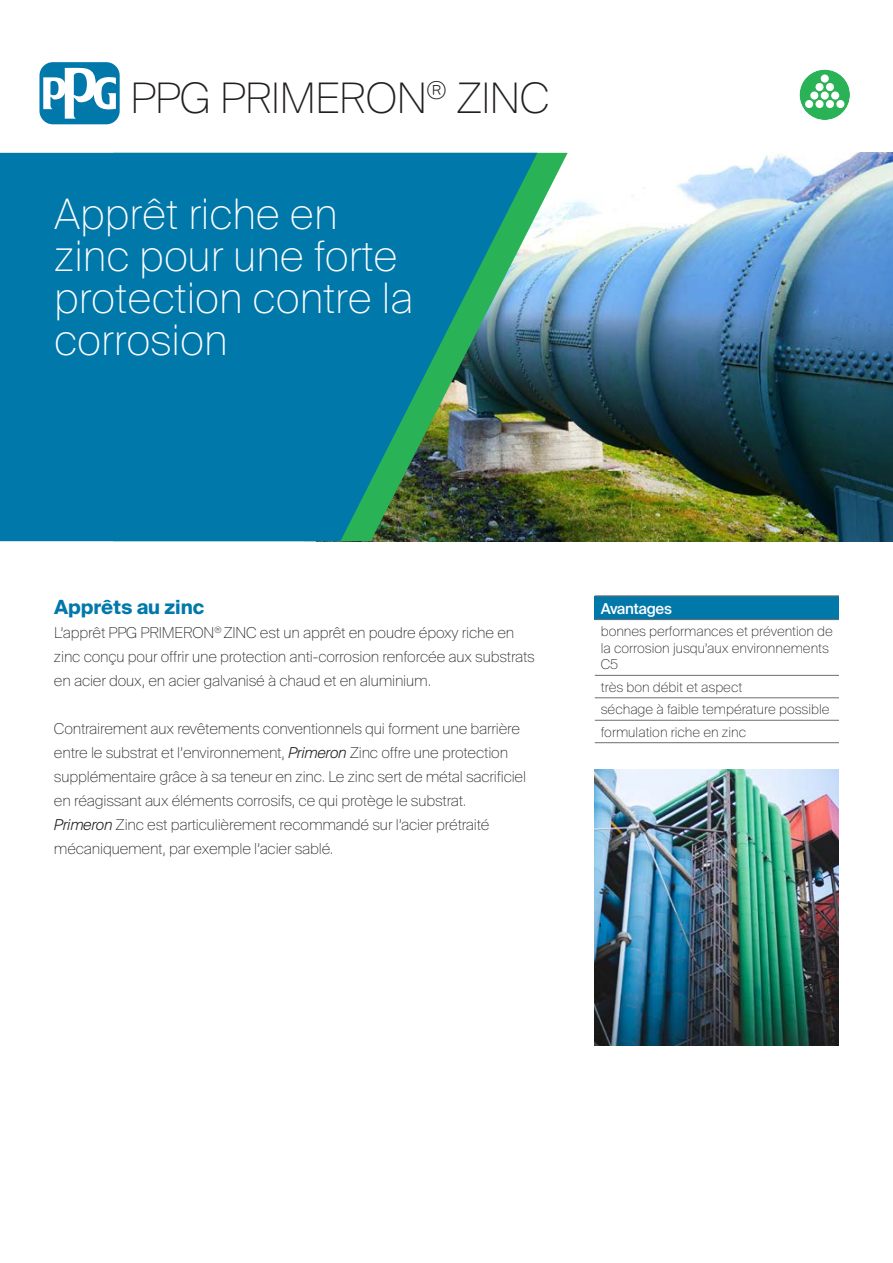
<style>
.page{position:relative;width:893px;height:1263px;background:#fff}
.page>*{position:absolute;margin:0;border:0;box-sizing:border-box;transform-origin:0 0}
.t1{font:100 42px/42px "Suisse Intl";color:#fff}
.t2{font:100 42px "Suisse Intl";letter-spacing:-.01em;color:#231f20}
.t3{font:700 19.5px "Suisse Intl";color:#0078aa}
.t4{font:100 15px/24px "Suisse Intl";letter-spacing:-.01em;color:#231f20}
.t5{font:500 15px "Suisse Intl";letter-spacing:-.02em;color:#fff}
.t6{font:100 13.5px/16.5px "Suisse Intl";color:#231f20}
.s1{font-weight:300;font-style:italic}
</style>
<div class="page">
<div style="left:595px;top:596px;width:244px;height:23px;background:#0078aa"></div>
<hr style="left:595px;top:595px;width:244px;height:1px;background:#6c6d70">
<hr style="left:595px;top:619px;width:244px;height:1px;background:#6c6d70">
<hr style="left:595px;top:675px;width:244px;height:1px;background:#6c6d70">
<hr style="left:595px;top:697px;width:244px;height:1px;background:#6c6d70">
<hr style="left:595px;top:720px;width:244px;height:1px;background:#6c6d70">
<hr style="left:595px;top:742px;width:244px;height:1px;background:#6c6d70">
<img style="left:594px;top:770px;width:245px;height:276px">
<img style="left:568px;top:153px;width:325px;height:388px">
<img style="left:537px;top:153px;width:31px;height:388px">
<div style="left:39px;top:62px;width:81px;height:62px;background:#0078aa;border-radius:13px"></div>
<svg style="left:43px;top:66px;width:73px;height:53px"></svg>
<svg style="left:0;top:153px;width:537px;height:388px;fill:#0078aa"></svg>
<svg style="left:799px;top:69px;width:51px;height:51px"></svg>
<h1 class="t2" style="left:131px;top:74px;width:420px">PPG PRIMERON<sup>®</sup> ZINC</h1>
<h1 class="t1" style="left:54px;top:194px;width:361px">Apprêt riche en zinc pour une forte protection contre la corrosion</h1>
<h2 class="t3" style="left:54px;top:596px;width:152px">Apprêts au zinc</h2>
<p class="t4" style="left:54px;top:621px;width:482px">L’apprêt PPG PRIMERON<sup>®</sup> ZINC est un apprêt en poudre époxy riche en zinc conçu pour offrir une protection anti-corrosion renforcée aux substrats en acier doux, en acier galvanisé à chaud et en aluminium.</p>
<p class="t4" style="left:54px;top:717px;width:474px">Contrairement aux revêtements conventionnels qui forment une barrière entre le substrat et l’environnement, <span class="s1">Primeron</span> Zinc offre une protection supplémentaire grâce à sa teneur en zinc. Le zinc sert de métal sacrificiel en réagissant aux éléments corrosifs, ce qui protège le substrat.<br><span class="s1">Primeron</span> Zinc est particulièrement recommandé sur l’acier prétraité mécaniquement, par exemple l’acier sablé.</p>
<p class="t5" style="left:601px;top:599px;width:73px">Avantages</p>
<p class="t6" style="left:601px;top:623px;width:234px">bonnes performances et prévention de la corrosion jusqu’aux environnements<br>C5</p>
<p class="t6" style="left:601px;top:676px;width:230px;line-height:22.5px">très bon débit et aspect<br>séchage à faible température possible formulation riche en zinc</p>
</div>
